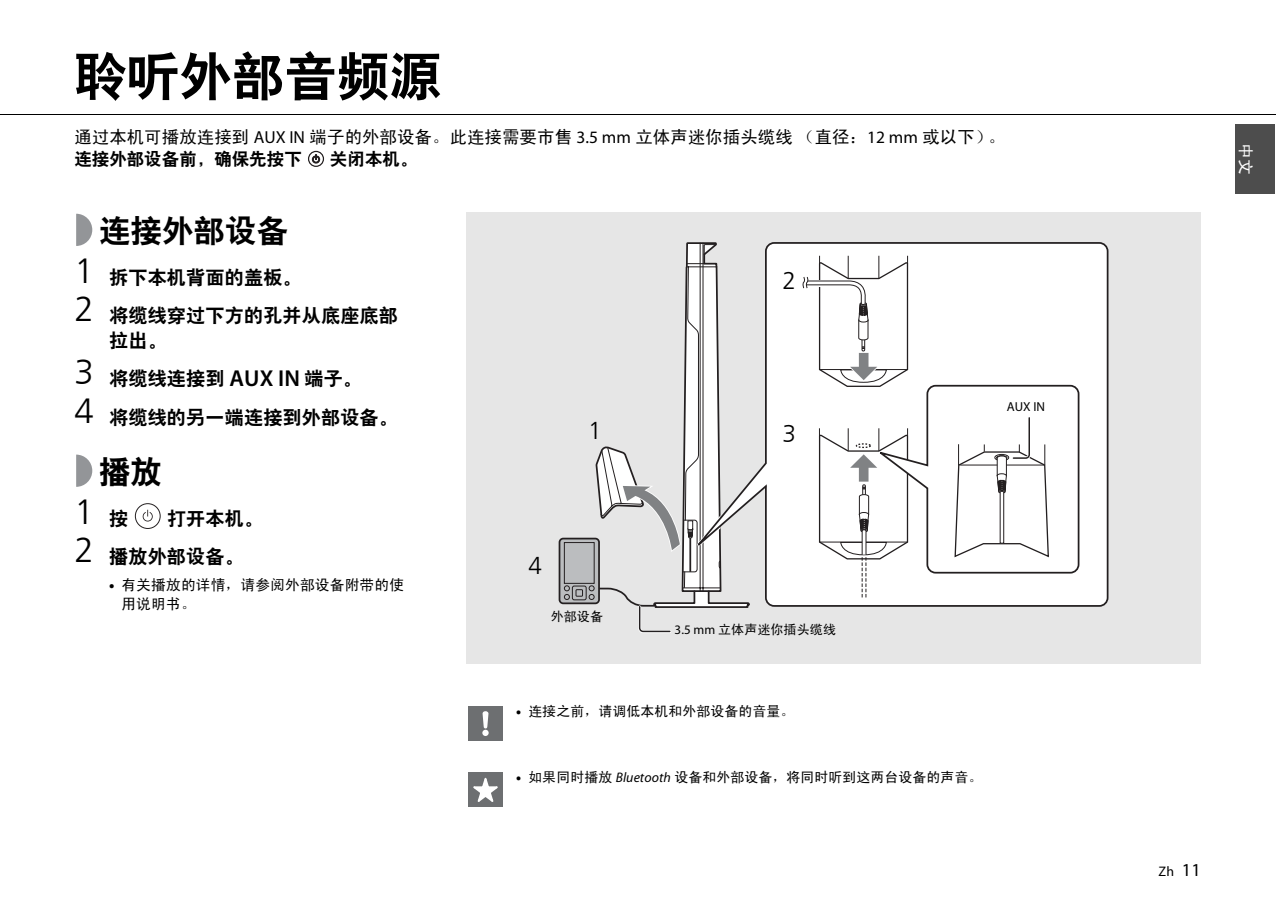
<style>
.page{position:relative;width:1276px;height:903px;background:#fff}
.page>*{position:absolute;margin:0;border:0;box-sizing:border-box;transform-origin:0 0}
.t1{font:52.5px "H Yb 2 gj";color:#000}
.t2{font:300 34.82px "Frutiger LT45";color:#000}
.t3{font:31.5px "H Yb 2 gj";color:#000}
.t4{font:300 24.32px "Frutiger LT45";color:#000}
.t5{font:19.07px/38.5px "H Yb 2 gj";letter-spacing:.01em;color:#000}
.t6{font:17.5px "Sim Hei";color:#000}
.t7{font:17.5px "H Yb 2 gj";color:#000}
.t8{font:15.75px "Sim Hei";color:#fff}
.t9{font:14.7px/18.6px "Sim Hei";letter-spacing:.015em;color:#000}
.t10{font:13.83px "Sim Hei";letter-spacing:.015em;color:#000}
.t11{font:13.83px "Myriad Pro";color:#000}
.t12{font:12.95px "Sim Hei";color:#000}
.t13{font:12.95px "Myriad Pro";color:#000}
.s1{font-family:"Myriad Pro"}
.s2{font-family:"Frutiger LT45";font-weight:300;font-size:34.82px}
.s3{font-family:"Myriad Pro";font-weight:600;font-size:23.1px}
.s4{font-family:"H Yb 2 gj";font-weight:400;font-size:19.07px}
.s5{font-family:"Myriad Pro";font-weight:900}
.s6{font-family:"Myriad Pro";font-style:italic}
.s7{font-size:18.2px}
</style>
<div class="page">
<hr style="left:0;top:114px;width:1275px;height:1px;background:#000">
<div style="left:1235px;top:124px;width:40px;height:70px;background:#4d4d4d"></div>
<svg style="left:308px;top:151px;width:16px;height:16px"></svg>
<svg style="left:309px;top:151px;width:14px;height:15px"></svg>
<div style="left:308px;top:151px;width:16px;height:16px;border:1px solid #231f20;border-radius:50%"></div>
<svg style="left:312px;top:155px;width:8px;height:9px"></svg>
<svg style="left:76px;top:214px;width:16px;height:32px"></svg>
<svg style="left:76px;top:455px;width:16px;height:32px"></svg>
<svg style="left:135px;top:503px;width:25px;height:26px"></svg>
<div style="left:135px;top:503px;width:26px;height:26px;border:1px solid #231f20;border-radius:50%"></div>
<svg style="left:142px;top:510px;width:11px;height:12px"></svg>
<div style="left:466px;top:212px;width:735px;height:451px;background:#e6e6e6"></div>
<svg style="left:751px;top:242px;width:358px;height:365px;background:#ebebeb"></svg>
<div style="left:559px;top:539px;width:40px;height:64px;background:#bbbdbf;border-radius:4px"></div>
<div style="left:559px;top:538px;width:41px;height:66px;border:2px solid #231f20;border-radius:4px"></div>
<svg style="left:801px;top:255px;width:279px;height:342px;background:#f3f3f3"></svg>
<div style="left:856px;top:443px;width:15px;height:5px;border:1px dashed #231f20;border-radius:50%"></div>
<svg style="left:563px;top:242px;width:188px;height:391px"></svg>
<div style="left:468px;top:706px;width:35px;height:35px;background:#6d6f71"></div>
<svg style="left:482px;top:711px;width:7px;height:25px"></svg>
<div style="left:468px;top:773px;width:35px;height:34px;background:#6d6f71"></div>
<svg style="left:473px;top:777px;width:25px;height:25px"></svg>
<h1 class="t1" style="left:74px;top:50px;width:369px">聆听外部音频源</h1>
<p class="t6" style="left:74px;top:128px;width:933px">通过本机可播放连接到 <span class="s1">AUX IN</span> 端子的外部设备。此连接需要市售 <span class="s1">3.5 mm</span> 立体声迷你插头缆线（直径：<span class="s1">12 mm</span> 或以下）。</p>
<p class="t7" style="left:74px;top:150px;width:229px">连接外部设备前，确保先按下</p>
<p class="t7" style="left:330px;top:150px;width:89px">关闭本机。</p>
<h3 class="t3" style="left:99px;top:215px;width:190px">连接外部设备</h3>
<p class="t5" style="left:74px;top:258px;width:325px"><span class="s2">1</span> 拆下本机背面的盖板。<br><span class="s2">2</span> 将缆线穿过下方的孔并从底座底部</p>
<p class="t5" style="left:74px;top:321px;width:325px;text-indent:35px">拉出。<br><span class="s2">3</span> 将缆线连接到 <span class="s3">AUX IN</span> 端子。<br><span class="s2">4</span> 将缆线的另一端连接到外部设备。</p>
<h3 class="t3" style="left:99px;top:456px;width:64px">播放</h3>
<h2 class="t2" style="left:74px;top:498px;width:55px">1 <span class="s4">按</span></h2>
<p class="t5" style="left:74px;top:499px;width:190px;text-indent:93px">打开本机。<br><span class="s2">2</span> 播放外部设备。</p>
<p class="t9" style="left:122px;top:575px;width:284px;text-indent:-12px"><span class="s5">•</span> 有关播放的详情，请参阅外部设备附带的使用说明书。</p>
<p class="t4" style="left:588px;top:421px;width:15px">1</p>
<p class="t4" style="left:528px;top:556px;width:15px">4</p>
<p class="t12" style="left:551px;top:610px;width:54px">外部设备</p>
<p class="t4" style="left:782px;top:271px;width:15px">2</p>
<p class="t4" style="left:782px;top:424px;width:15px">3</p>
<p class="t12" style="left:675px;top:623px;width:163px"><span class="s1">3.5 mm</span> 立体声迷你插头缆线</p>
<p class="t13" style="left:1007px;top:399px;width:40px">AUX IN</p>
<p class="t10" style="left:516px;top:704px;width:280px"><span class="s5">•</span> 连接之前，请调低本机和外部设备的音量。</p>
<p class="t10" style="left:516px;top:770px;width:468px"><span class="s5">•</span> 如果同时播放 <span class="s6">Bluetooth</span> 设备和外部设备，将同时听到这两台设备的声音。</p>
<p class="t8" style="left:1254px;top:143px;width:33px;rotate:90deg">中文</p>
<p class="t11" style="left:1158px;top:862px;width:44px">Zh <span class="s7">11</span></p>
</div>
